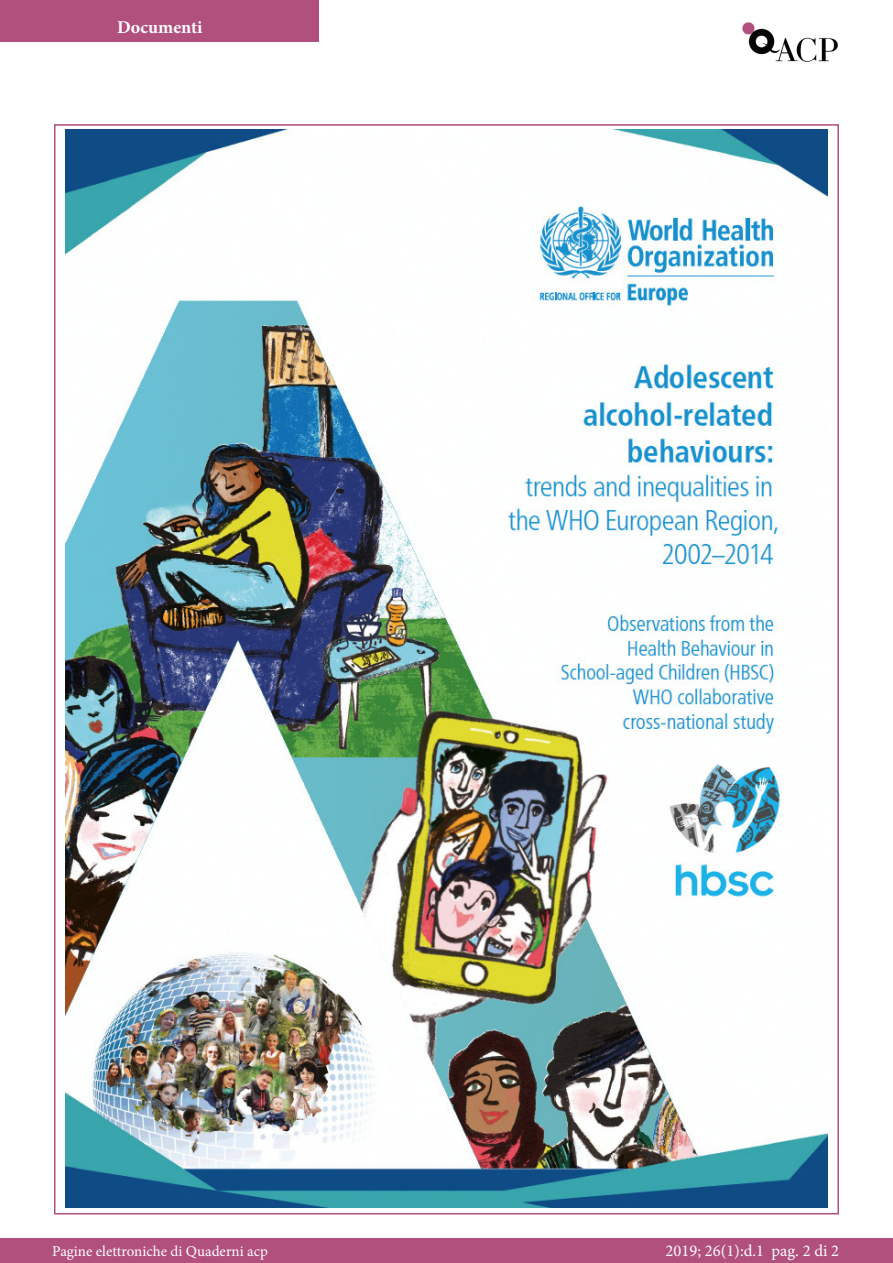
<style>
.page{position:relative;width:893px;height:1263px;background:#fff}
.page>*{position:absolute;margin:0;border:0;box-sizing:border-box;transform-origin:0 0}
.t1{font:700 18px "Minion Pro";color:#fff}
.t2{font:16.5px "Minion Pro";color:#fff}
.t3{font:15px "Minion Pro";color:#fff}
</style>
<div class="page">
<div style="left:0;top:0;width:319px;height:41px;background:#b14f7d"></div>
<img style="left:742px;top:22px;width:96px;height:40px">
<div style="left:0;top:1239px;width:893px;height:24px;background:#b14f7d"></div>
<img style="left:65px;top:130px;width:762px;height:1077px">
<p class="t1" style="left:117px;top:15px;width:87px">Documenti</p>
<p class="t3" style="left:52px;top:1241px;width:217px">Pagine elettroniche di Quaderni acp</p>
<p class="t2" style="left:666px;top:1239px;width:175px">2019; 26(1):d.1 pag. 2 di 2</p>
</div>
